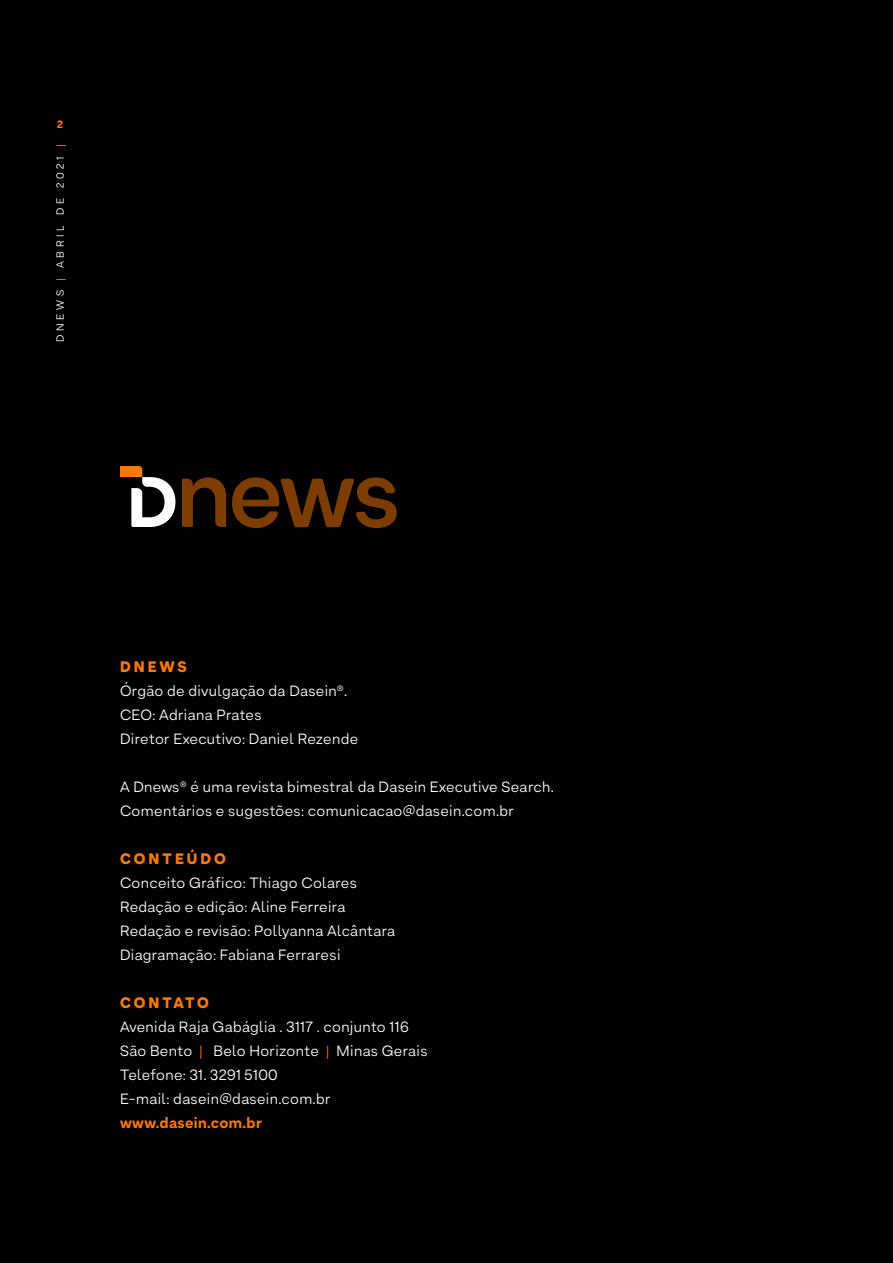
<style>
.page{position:relative;width:893px;height:1263px;background:#000}
.page>*{position:absolute;margin:0;border:0;box-sizing:border-box;transform-origin:0 0}
.t1{font:15px/24px "Armin Soft";letter-spacing:.025em;color:#fff}
.t2{font:900 15px "Armin Soft";letter-spacing:.2em;color:#ff7a00}
.t3{font:800 15px "Armin Soft";letter-spacing:.025em;color:#ff7a00}
.t4{font:10.5px "Armin Soft";letter-spacing:.36em;color:#fff}
.t5{font:800 10.5px "Armin Soft";color:#ff7a00}
.s1{color:#fbbb8a}
.s2{color:#ff7a00}
</style>
<div class="page">
<svg style="left:120px;top:466px;width:55px;height:61px"></svg>
<svg style="left:182px;top:477px;width:44px;height:50px"></svg>
<svg style="left:232px;top:477px;width:165px;height:51px"></svg>
<p class="t5" style="left:57px;top:117px;width:7px">2</p>
<p class="t4" style="left:54px;top:342px;width:200px;rotate:-90deg">DNEWS <span class="s1">|</span> ABRIL DE 2021 <span class="s1">|</span></p>
<p class="t2" style="left:120px;top:657px;width:68px">DNEWS</p>
<p class="t1" style="left:120px;top:678px;width:240px">Órgão de divulgação da Dasein®.<br>CEO: Adriana Prates<br>Diretor Executivo: Daniel Rezende</p>
<p class="t1" style="left:120px;top:774px;width:435px">A Dnews® é uma revista bimestral da Dasein Executive Search.<br>Comentários e sugestões: comunicacao@dasein.com.br</p>
<p class="t2" style="left:120px;top:849px;width:107px">CONTEÚDO</p>
<p class="t1" style="left:120px;top:870px;width:277px">Conceito Gráfico: Thiago Colares Redação e edição: Aline Ferreira Redação e revisão: Pollyanna Alcântara Diagramação: Fabiana Ferraresi</p>
<p class="t2" style="left:120px;top:993px;width:90px">CONTATO</p>
<p class="t1" style="left:120px;top:1014px;width:309px">Avenida Raja Gabáglia . 3117 . conjunto 116<br>São Bento <span class="s2">|</span> Belo Horizonte <span class="s2">|</span> Minas Gerais Telefone: 31. 3291 5100<br>E-mail: dasein@dasein.com.br</p>
<p class="t3" style="left:120px;top:1113px;width:143px">www.dasein.com.br</p>
</div>
